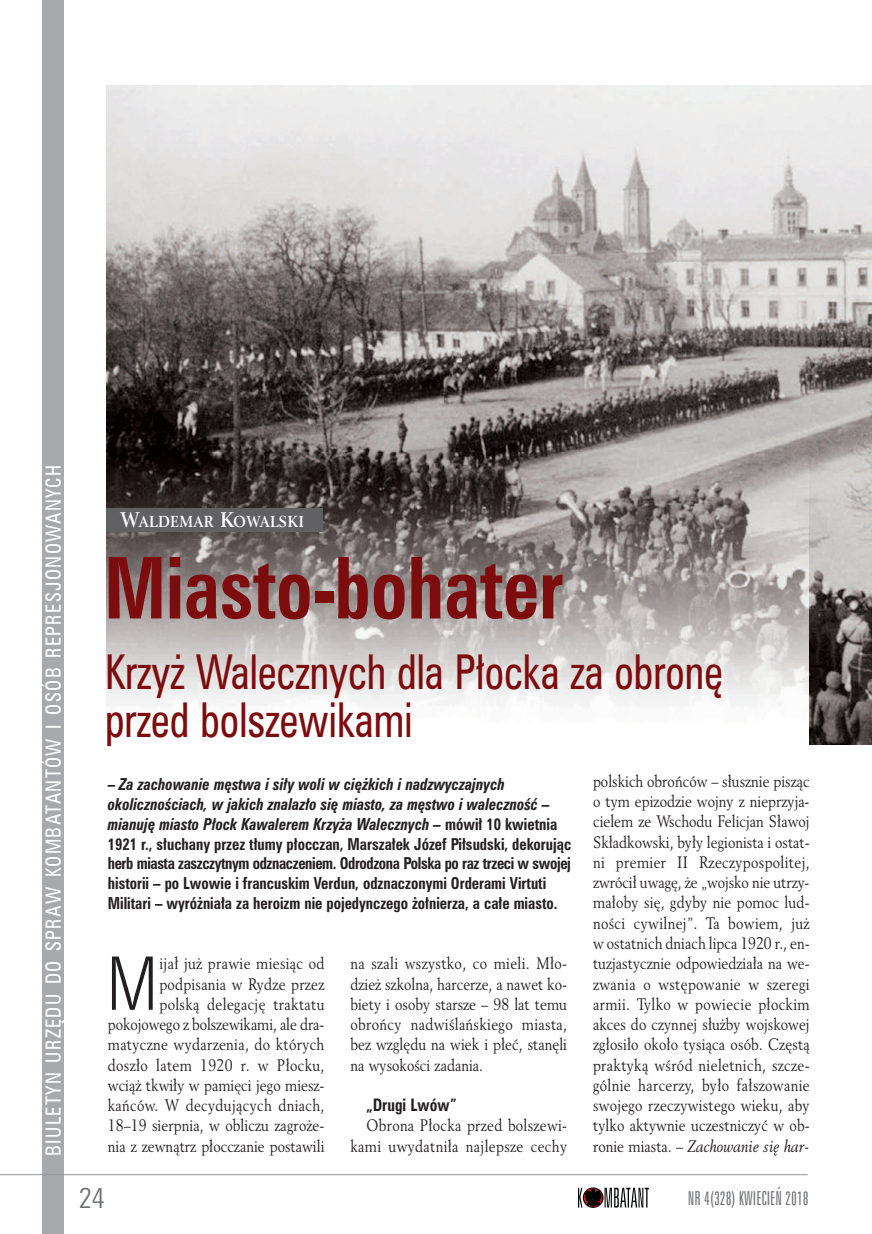
<style>
.page{position:relative;width:872px;height:1234px;background:#fff}
.page>*{position:absolute;margin:0;border:0;box-sizing:border-box;transform-origin:0 0}
.t1{font:85.5px "Zurich Cn EU Bold";color:#7d0c0e;scale:.87 1}
.t2{font:73.95px "Zurich Lt Cn EU Normal";color:#231f20;scale:.87 1}
.t3{font:48px/48px "Zurich Cn EU Normal";color:#7d0c0e;scale:.87 1}
.t4{font:28.5px "Zurich Lt Cn EU Normal";color:#6c6d70}
.t5{font:21px "Zurich Cn EU Normal";letter-spacing:.07em;color:#fff;scale:.92 1}
.t6{font:19.2px "Zurich Lt X Cn EU Normal";color:#6c6d70}
.t7{font:17.25px "Zurich Cn EU Bold";color:#231f20;scale:.9 1}
.t8{font:16.5px/20.2px "Revival 565 EU Normal";letter-spacing:.015em;color:#231f20;text-align:right;scale:.87 1}
.t9{font:16.5px/19.8px "Zurich Cn EU Bold";color:#231f20;scale:.9 1}
.t10{font:16.5px "Revival 565 EU Italic";color:#231f20;scale:.87 1}
.t11{font:15.75px "Revival 565 EU Bold";letter-spacing:.02em;color:#fff;scale:.9 1}
.s1{font-size:21px}
.s2{font-style:italic}
.s3{font-family:"Revival 565 EU Normal"}
</style>
<div class="page">
<img style="left:106px;top:85px;width:766px;height:659px">
<img style="left:42px;top:452px;width:766px;height:294px">
<div style="left:43px;top:0;width:21px;height:612px;background:#a8a9ad"></div>
<div style="left:43px;top:577px;width:21px;height:656px;background:#a8a9ad"></div>
<hr style="left:0;top:1173px;width:808px;height:1px;background:#939598">
<div style="left:106px;top:508px;width:217px;height:24px;background:#616164"></div>
<svg style="left:578px;top:1187px;width:71px;height:20px"></svg>
<p class="t5" style="left:41px;top:1155px;width:752px;rotate:-90deg">BIULETYN URZĘDU DO SPRAW KOMBATANTÓW I OSÓB REPRESJONOWANYCH</p>
<p class="t11" style="left:121px;top:512px;width:205px"><span class="s1">W</span>ALDEMAR <span class="s1">K</span>OWALSKI</p>
<h1 class="t1" style="left:104px;top:535px;width:530px">Miasto-bohater</h1>
<h3 class="t3" style="left:105px;top:648px;width:712px">Krzyż Walecznych dla Płocka za obronę przed bolszewikami</h3>
<p class="t9" style="left:108px;top:774px;width:516px">– <span class="s2">Za zachowanie męstwa i siły woli w ciężkich i nadzwyczajnych okolicznościach, w jakich znalazło się miasto, za męstwo i waleczność – mianuję miasto Płock Kawalerem Krzyża Walecznych –</span> mówił 10 kwietnia 1921 r., słuchany przez tłumy płocczan, Marszałek Józef Piłsudski, dekorując herb miasta zaszczytnym odznaczeniem. Odrodzona Polska po raz trzeci w swojej historii – po Lwowie i francuskim Verdun, odznaczonymi Orderami Virtuti Militari – wyróżniała za heroizm nie pojedynczego żołnierza, a całe miasto.</p>
<p class="t8" style="left:108px;top:953px;width:250px">ijał już prawie miesiąc od podpisania w Rydze przez<br>polską delegację traktatu pokojowego z bolszewikami, ale dra&shy;matyczne wydarzenia, do których doszło latem 1920 r. w Płocku, wciąż tkwiły w pamięci jego miesz&shy;kańców. W decydujących dniach,<br>18–19 sierpnia, w obliczu zagroże&shy;nia z zewnątrz płocczanie postawili</p>
<p class="t8" style="left:350px;top:953px;width:250px;text-align:justify">na szali wszystko, co mieli. Mło&shy;dzież szkolna, harcerze, a nawet ko&shy;biety i osoby starsze – 98 lat temu obrońcy nadwiślańskiego miasta, bez względu na wiek i płeć, stanęli na wysokości zadania.</p>
<h2 class="t2" style="left:108px;top:938px;width:58px">M</h2>
<p class="t7" style="left:366px;top:1093px;width:101px">„Drugi Lwów”</p>
<p class="t8" style="left:350px;top:1115px;width:250px">Obrona Płocka przed bolszewi&shy;kami uwydatniła najlepsze cechy</p>
<h3 class="t4" style="left:79px;top:1179px;width:28px">24</h3>
<p class="t8" style="left:593px;top:771px;width:250px;text-align:justify">polskich obrońców – słusznie pisząc o tym epizodzie wojny z nieprzyja&shy;cielem ze Wschodu Felicjan Sławoj Składkowski, były legionista i ostat&shy;ni premier II Rzeczypospolitej, zwrócił uwagę, że „wojsko nie utrzy&shy;małoby się, gdyby nie pomoc lud&shy;ności cywilnej”. Ta bowiem, już w ostatnich dniach lipca 1920 r., en&shy;tuzjastycznie odpowiedziała na we&shy;zwania o wstępowanie w szeregi armii. Tylko w powiecie płockim akces do czynnej służby wojskowej zgłosiło około tysiąca osób. Częstą praktyką wśród nieletnich, szcze&shy;gólnie harcerzy, było fałszowanie swojego rzeczywistego wieku, aby tylko aktywnie uczestniczyć w ob-</p>
<p class="t10" style="left:593px;top:1135px;width:250px"><span class="s3">ronie miasta. –</span> Zachowanie się har-</p>
<p class="t6" style="left:688px;top:1186px;width:122px">NR 4(328) KWIECIEŃ 2018</p>
</div>
